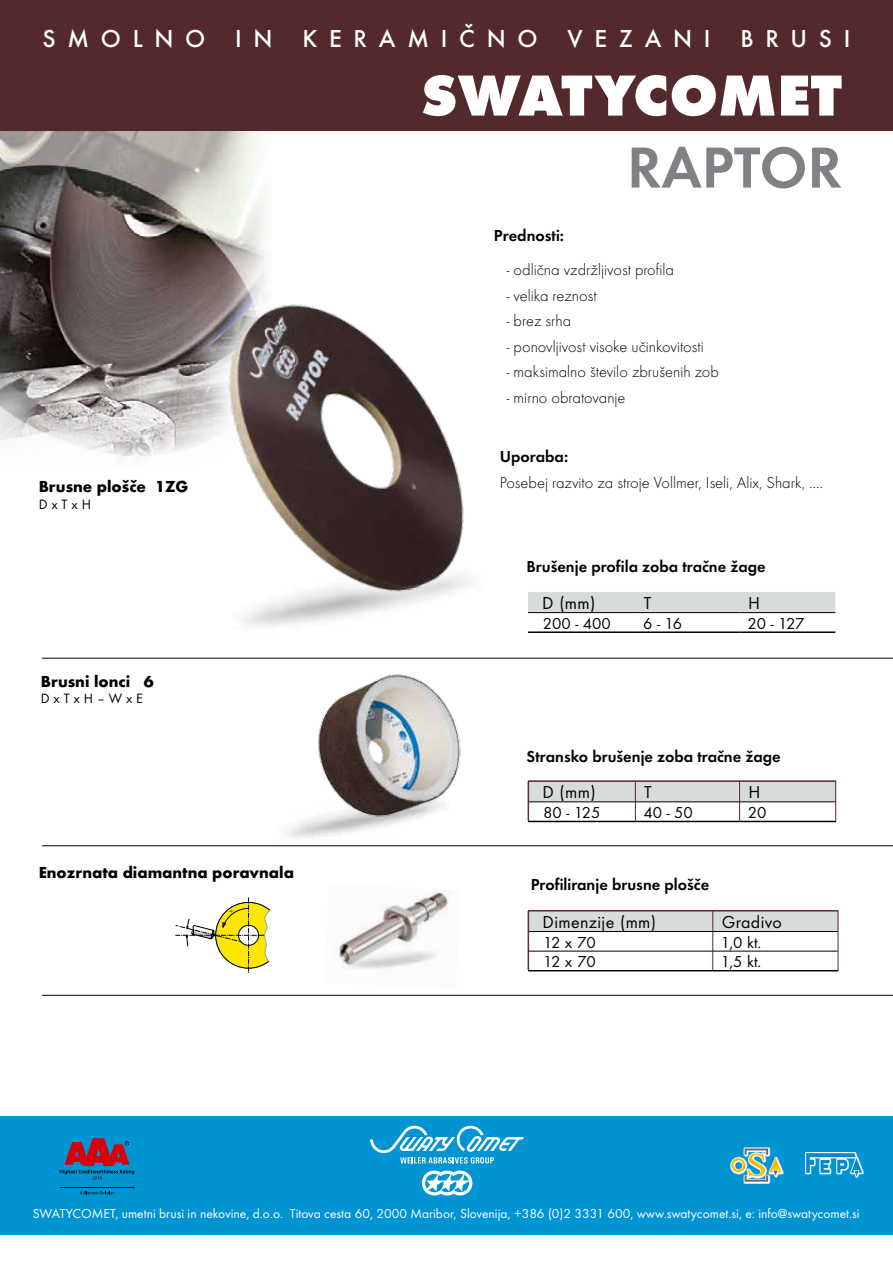
<style>
.page{position:relative;width:893px;height:1263px;background:#fff}
.page>*{position:absolute;margin:0;border:0;box-sizing:border-box;transform-origin:0 0}
.t1{font:700 60px "Futura TCE Extr";color:#fff}
.t2{font:600 60px "Futura TCE";color:#818084}
.t3{font:500 25.5px "Futura TCE";letter-spacing:.46em;color:#fff}
.t4{font:18px "Futura TCE";letter-spacing:.02em;color:#000}
.t5{font:700 16.65px "Futura TCE";color:#000}
.t6{font:16.5px "Futura TCE Ligh";color:#000}
.t7{font:600 16.5px "Futura TCE";color:#000}
.t8{font:16.5px "Futura TCE";color:#000}
.t9{font:13.95px "Futura TCE";color:#000}
.t10{font:13.5px "Futura TCE";color:#fff}
</style>
<div class="page">
<img style="left:0;top:131px;width:266px;height:328px">
<div style="left:0;top:0;width:893px;height:130px;background:#53292c"></div>
<hr style="left:42px;top:845px;width:851px;height:1px;background:#000">
<hr style="left:42px;top:995px;width:851px;height:1px;background:#000">
<hr style="left:42px;top:658px;width:851px;height:1px;background:#000">
<img style="left:318px;top:674px;width:143px;height:116px">
<img style="left:272px;top:790px;width:182px;height:56px">
<svg style="left:180px;top:259px;width:86px;height:200px;background:#9d9493"></svg>
<img style="left:208px;top:270px;width:263px;height:356px">
<svg style="left:528px;top:782px;width:308px;height:39px"></svg>
<hr style="left:528px;top:781px;width:107px;height:1px;background:#53292c">
<hr style="left:635px;top:781px;width:105px;height:1px;background:#53292c">
<hr style="left:740px;top:781px;width:96px;height:1px;background:#53292c">
<hr style="left:529px;top:802px;width:106px;height:1px;background:#000">
<hr style="left:635px;top:802px;width:105px;height:1px;background:#000">
<hr style="left:740px;top:802px;width:95px;height:1px;background:#000">
<hr style="left:528px;top:821px;width:107px;height:1px;background:#000">
<hr style="left:635px;top:821px;width:105px;height:1px;background:#000">
<hr style="left:740px;top:821px;width:96px;height:1px;background:#000">
<svg style="left:528px;top:911px;width:311px;height:59px"></svg>
<hr style="left:528px;top:910px;width:185px;height:1px;background:#53292c">
<hr style="left:528px;top:911px;width:185px;height:1px;background:#53292c">
<hr style="left:713px;top:910px;width:125px;height:1px;background:#53292c">
<hr style="left:713px;top:911px;width:125px;height:1px;background:#53292c">
<hr style="left:529px;top:931px;width:184px;height:1px;background:#000">
<hr style="left:713px;top:931px;width:125px;height:1px;background:#000">
<hr style="left:529px;top:951px;width:184px;height:1px;background:#000">
<hr style="left:713px;top:951px;width:125px;height:1px;background:#000">
<hr style="left:528px;top:970px;width:185px;height:1px;background:#000">
<hr style="left:713px;top:970px;width:125px;height:1px;background:#000">
<div style="left:528px;top:592px;width:307px;height:20px;background:#d8dbdc"></div>
<hr style="left:528px;top:612px;width:107px;height:1px;background:#000">
<hr style="left:635px;top:612px;width:104px;height:1px;background:#000">
<hr style="left:739px;top:612px;width:96px;height:1px;background:#000">
<hr style="left:528px;top:631px;width:107px;height:2px;background:#000">
<hr style="left:635px;top:631px;width:104px;height:2px;background:#000">
<hr style="left:739px;top:631px;width:96px;height:2px;background:#000">
<img style="left:339px;top:890px;width:110px;height:79px">
<div style="left:0;top:1116px;width:893px;height:119px;background:#0094d3"></div>
<svg style="left:730px;top:1147px;width:53px;height:36px"></svg>
<svg style="left:731px;top:1148px;width:51px;height:34px"></svg>
<svg style="left:805px;top:1152px;width:58px;height:25px"></svg>
<svg style="left:806px;top:1153px;width:56px;height:23px"></svg>
<svg style="left:80px;top:1191px;width:34px;height:3px"></svg>
<hr style="left:60px;top:1187px;width:74px;height:1px;background:#000">
<svg style="left:60px;top:1138px;width:74px;height:41px"></svg>
<svg style="left:422px;top:1170px;width:50px;height:25px"></svg>
<svg style="left:370px;top:1126px;width:154px;height:37px"></svg>
<svg style="left:175px;top:897px;width:95px;height:76px"></svg>
<h2 class="t3" style="left:43px;top:23px;width:809px">SMOLNO IN KERAMIČNO VEZANI BRUSI</h2>
<h1 class="t1" style="left:421px;top:60px;width:423px">SWATYCOMET</h1>
<h1 class="t2" style="left:627px;top:131px;width:216px">RAPTOR</h1>
<p class="t7" style="left:494px;top:225px;width:72px">Prednosti:</p>
<p class="t5" style="left:39px;top:476px;width:151px">Brusne plošče 1ZG</p>
<p class="t9" style="left:39px;top:496px;width:54px">D x T x H</p>
<p class="t5" style="left:41px;top:671px;width:114px">Brusni lonci 6</p>
<p class="t9" style="left:41px;top:690px;width:104px">D x T x H – W x E</p>
<p class="t5" style="left:39px;top:862px;width:257px">Enozrnata diamantna poravnala</p>
<p class="t6" style="left:507px;top:260px;width:169px">- odlična vzdržljivost profila</p>
<p class="t6" style="left:507px;top:286px;width:91px">- velika reznost</p>
<p class="t6" style="left:507px;top:311px;width:66px">- brez srha</p>
<p class="t6" style="left:507px;top:337px;width:198px">- ponovljivost visoke učinkovitosti</p>
<p class="t6" style="left:507px;top:362px;width:214px">- maksimalno število zbrušenih zob</p>
<p class="t6" style="left:507px;top:388px;width:120px">- mirno obratovanje</p>
<p class="t7" style="left:500px;top:447px;width:70px">Uporaba:</p>
<p class="t6" style="left:500px;top:473px;width:325px">Posebej razvito za stroje Vollmer, Iseli, Alix, Shark, ….</p>
<p class="t7" style="left:526px;top:557px;width:241px">Brušenje profila zoba tračne žage</p>
<p class="t4" style="left:542px;top:592px;width:55px">D (mm)</p>
<p class="t4" style="left:644px;top:592px;width:9px">T</p>
<p class="t4" style="left:748px;top:592px;width:13px">H</p>
<p class="t8" style="left:543px;top:613px;width:70px">200 - 400</p>
<p class="t8" style="left:643px;top:613px;width:40px">6 - 16</p>
<p class="t8" style="left:747px;top:613px;width:59px">20 - 127</p>
<p class="t7" style="left:526px;top:746px;width:256px">Stransko brušenje zoba tračne žage</p>
<p class="t4" style="left:543px;top:781px;width:55px">D (mm)</p>
<p class="t4" style="left:644px;top:781px;width:9px">T</p>
<p class="t4" style="left:748px;top:781px;width:13px">H</p>
<p class="t8" style="left:543px;top:802px;width:59px">80 - 125</p>
<p class="t8" style="left:643px;top:802px;width:51px">40 - 50</p>
<p class="t8" style="left:748px;top:802px;width:20px">20</p>
<p class="t7" style="left:531px;top:875px;width:180px">Profiliranje brusne plošče</p>
<p class="t4" style="left:543px;top:911px;width:115px">Dimenzije (mm)</p>
<p class="t4" style="left:722px;top:911px;width:62px">Gradivo</p>
<p class="t8" style="left:543px;top:932px;width:54px">12 x 70</p>
<p class="t8" style="left:721px;top:932px;width:42px">1,0 kt.</p>
<p class="t8" style="left:543px;top:952px;width:54px">12 x 70</p>
<p class="t8" style="left:721px;top:952px;width:42px">1,5 kt.</p>
<p class="t10" style="left:33px;top:1206px;width:828px">SWATYCOMET, umetni brusi in nekovine, d.o.o. Titova cesta 60, 2000 Maribor, Slovenija, +386 (0)2 3331 600, www.swatycomet.si, e: info@swatycomet.si</p>
</div>
